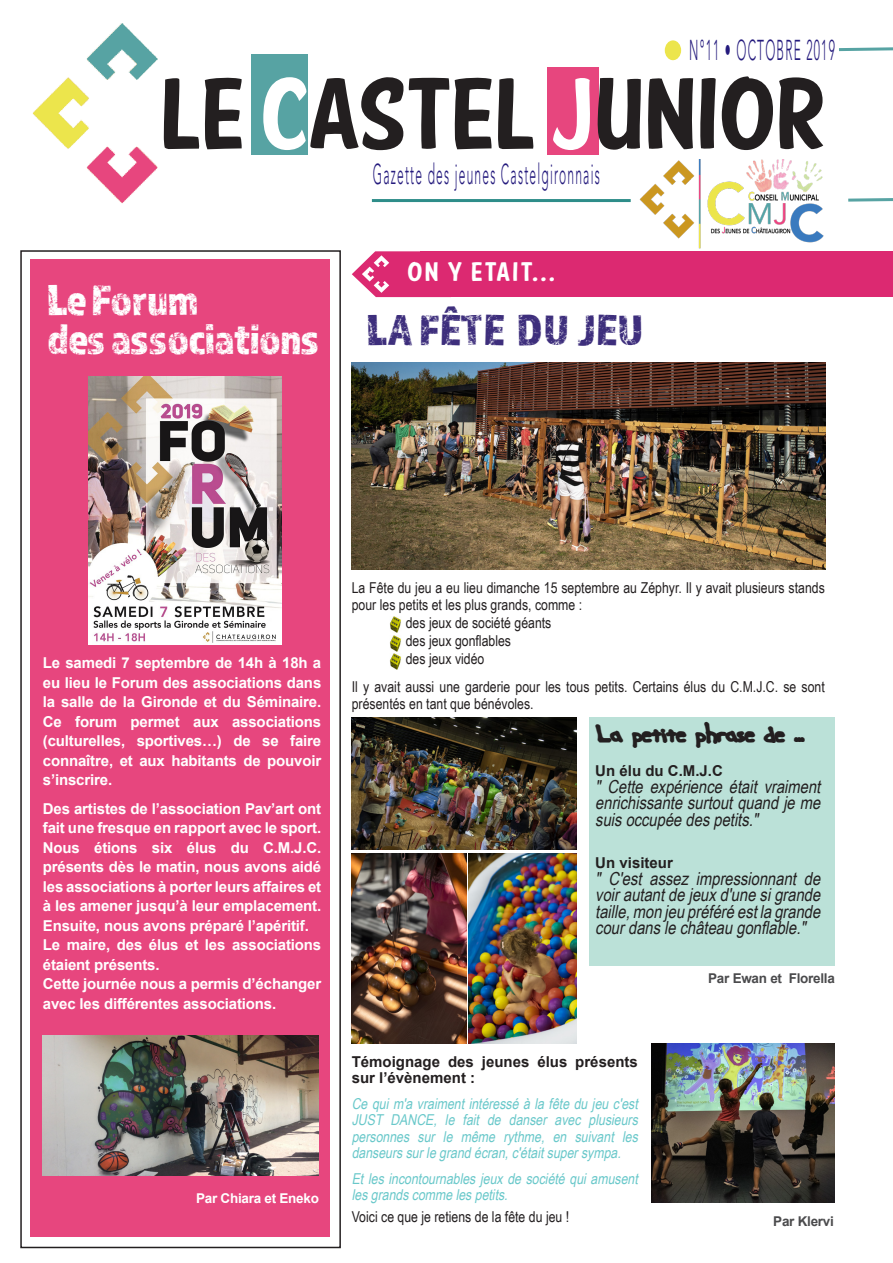
<style>
.page{position:relative;width:893px;height:1263px;background:#fff}
.page>*{position:absolute;margin:0;border:0;box-sizing:border-box;transform-origin:0 0}
.t1{font:102px "American Purpose Casual 01";color:#231f20}
.t2{font:45px "Almaq Rough";letter-spacing:-.02em;color:#fff}
.t3{font:45px "Almaq Rough";color:#3d2e7c}
.t4{font:31.5px "Hand Me Down SBRK";letter-spacing:-.07em;color:#231f20}
.t5{font:300 28.5px "Avenir LT Std";letter-spacing:.1em;color:#241a7d;scale:.42 1}
.t6{font:27px "American Purpose Casual 01";letter-spacing:.08em;color:#fff}
.t7{font:italic 18px/16.5px "Arial Narrow";color:#231f20;text-align:justify}
.t8{font:700 15px/19.5px "Arial";letter-spacing:-.01em;color:#fff}
.t9{font:15px/16.5px "Arial Narrow";color:#231f20}
.t10{font:italic 15px/16.5px "Arial Narrow";color:#69c8ca;text-align:justify}
.t11{font:700 15px/16.5px "Arial";color:#231f20}
.t12{font:700 13.5px "Arial";letter-spacing:-.02em;color:#4b4b4d}
.t13{font:700 13.5px "Arial";letter-spacing:-.02em;color:#fff}
.s1{color:#fff}
</style>
<div class="page">
<div style="left:548px;top:68px;width:51px;height:87px;background:#e7467e"></div>
<div style="left:252px;top:54px;width:56px;height:101px;background:#57a3a3"></div>
<div style="left:20px;top:250px;width:321px;height:998px;border:2px solid #231f20"></div>
<div style="left:31px;top:259px;width:299px;height:977px;background:#e7467e"></div>
<img style="left:33px;top:23px;width:124px;height:181px">
<div style="left:665px;top:40px;width:16px;height:20px;background:#ece54c;border-radius:50%"></div>
<svg style="left:839px;top:47px;width:54px;height:5px"></svg>
<svg style="left:848px;top:198px;width:45px;height:4px"></svg>
<hr style="left:372px;top:199px;width:259px;height:3px;background:#2e8d89">
<img style="left:639px;top:160px;width:185px;height:89px">
<svg style="left:352px;top:251px;width:68px;height:46px"></svg>
<div style="left:420px;top:251px;width:473px;height:46px;background:#dc2971"></div>
<img style="left:89px;top:376px;width:193px;height:269px">
<img style="left:352px;top:362px;width:473px;height:207px">
<img style="left:352px;top:853px;width:115px;height:191px">
<div style="left:590px;top:717px;width:245px;height:249px;background:#bbe1d8"></div>
<img style="left:352px;top:717px;width:225px;height:133px">
<img style="left:390px;top:617px;width:11px;height:15px">
<img style="left:390px;top:636px;width:11px;height:16px">
<img style="left:390px;top:654px;width:11px;height:16px">
<img style="left:469px;top:853px;width:108px;height:191px">
<img style="left:651px;top:1043px;width:183px;height:159px">
<img style="left:43px;top:1035px;width:276px;height:140px">
<p class="t5" style="left:689px;top:33px;width:349px">N°11 • OCTOBRE 2019</p>
<p class="t1" style="left:160px;top:76px;width:667px">LE <span class="s1">C</span>ASTEL <span class="s1">J</span>UNIOR</p>
<p class="t5" style="left:373px;top:157px;width:542px">Gazette des jeunes Castelgironnais</p>
<p class="t2" style="left:47px;top:273px;width:153px">Le Forum</p>
<p class="t2" style="left:47px;top:312px;width:275px">des associations</p>
<p class="t6" style="left:408px;top:262px;width:149px">ON Y ETAIT...</p>
<p class="t3" style="left:367px;top:303px;width:279px">LA FÊTE DU JEU</p>
<p class="t8" style="left:43px;top:653px;width:280px;text-align:justify">Le samedi 7 septembre de 14h à 18h a eu lieu le Forum des associations dans la salle de la Gironde et du Séminaire.<br>Ce forum permet aux associations (culturelles, sportives…) de se faire connaître, et aux habitants de pouvoir s’inscrire.</p>
<p class="t8" style="left:43px;top:799px;width:280px">Des artistes de l’association Pav’art ont fait une fresque en rapport avec le sport.</p>
<p class="t8" style="left:43px;top:838px;width:280px;text-align:justify">Nous étions six élus du C.M.J.C. présents dès le matin, nous avons aidé les associations à porter leurs affaires et à les amener jusqu’à leur emplacement.<br>Ensuite, nous avons préparé l’apéritif.</p>
<p class="t8" style="left:43px;top:935px;width:280px">Le maire, des élus et les associations étaient présents.</p>
<p class="t8" style="left:43px;top:974px;width:280px">Cette journée nous a permis d’échanger avec les différentes associations.</p>
<p class="t13" style="left:196px;top:1189px;width:124px">Par Chiara et Eneko</p>
<p class="t9" style="left:352px;top:579px;width:475px">La Fête du jeu a eu lieu dimanche 15 septembre au Zéphyr. Il y avait plusieurs stands pour les petits et les plus grands, comme :</p>
<p class="t9" style="left:406px;top:614px;width:147px">des jeux de société géants</p>
<p class="t9" style="left:406px;top:632px;width:107px">des jeux gonflables</p>
<p class="t9" style="left:406px;top:650px;width:80px">des jeux vidéo</p>
<p class="t9" style="left:352px;top:678px;width:475px">Il y avait aussi une garderie pour les tous petits. Certains élus du C.M.J.C. se sont présentés en tant que bénévoles.</p>
<p class="t4" style="left:595px;top:717px;width:211px">La petite phrase de ...</p>
<p class="t11" style="left:595px;top:763px;width:129px">Un élu du C.M.J.C</p>
<p class="t7" style="left:595px;top:777px;width:231px">" Cette expérience était vraiment enrichissantesurtoutquandjeme suisoccupéedespetits."</p>
<p class="t11" style="left:595px;top:855px;width:79px">Un visiteur</p>
<p class="t7" style="left:595px;top:869px;width:231px">" C'est assez impressionnant de voirautantdejeuxd'unesigrande taille,monjeupréféréestlagrande cour dans le château gonflable."</p>
<p class="t11" style="left:352px;top:1053px;width:288px">Témoignage des jeunes élus présents sur l’évènement :</p>
<p class="t10" style="left:352px;top:1094px;width:291px">Cequim'avraimentintéresséàlafêtedujeuc'est JUST DANCE, le fait de danser avec plusieurs personnes sur le même rythme, en suivant les danseurssurlegrandécran,c'étaitsupersympa.</p>
<p class="t10" style="left:352px;top:1169px;width:291px">Et les incontournables jeux de société qui amusent lesgrandscommelespetits.</p>
<p class="t9" style="left:352px;top:1207px;width:219px">Voici ce que je retiens de la fête du jeu !</p>
<p class="t12" style="left:708px;top:969px;width:128px">Par Ewan et Florella</p>
<p class="t12" style="left:773px;top:1212px;width:62px">Par Klervi</p>
</div>
